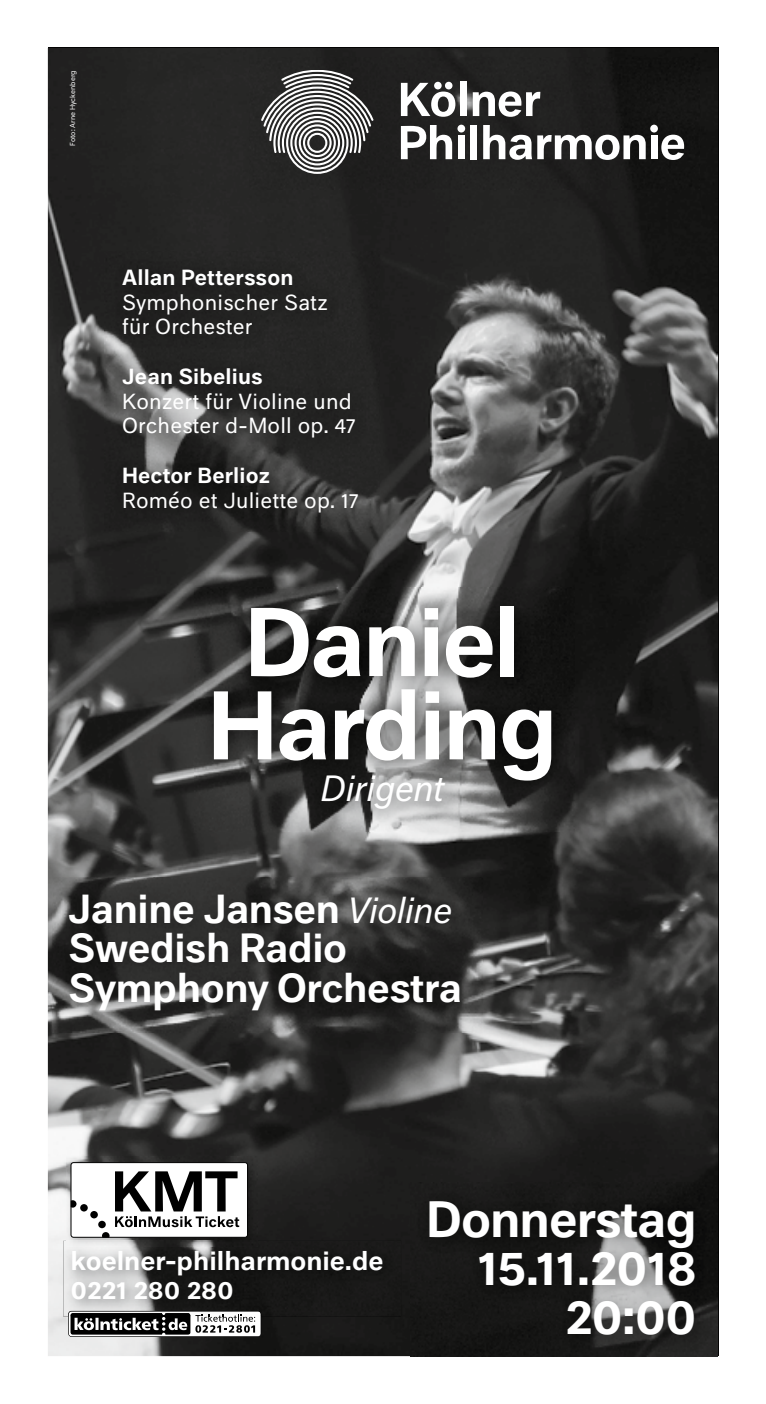
<style>
.page{position:relative;width:766px;height:1404px;background:#fff}
.page>*{position:absolute;margin:0;border:0;box-sizing:border-box;transform-origin:0 0}
.t1{font:500 90px/83.2px "Neutral BP";letter-spacing:-.03em;color:#fff;text-align:center}
.t2{font:500 47.25px/48.4px "Neutral BP";letter-spacing:-.02em;color:#fff;text-align:right}
.t3{font:500 37.57px/39.1px "Neutral BP";letter-spacing:-.01em;color:#fff}
.t4{font:italic 33.75px "Neutral BP";letter-spacing:-.01em;color:#fff}
.t5{font:500 24.53px/28.3px "Neutral BP";color:#fff}
.t6{font:20.25px/24.8px "Neutral BP";letter-spacing:.01em;color:#fff}
.t7{font:500 20.25px "Neutral BP";letter-spacing:.01em;color:#fff}
.t8{font:6.75px "Neutral BP";letter-spacing:.005em;color:#fff}
.s1{font-weight:400;font-style:italic;font-size:33.75px}
</style>
<div class="page">
<img style="left:48px;top:48px;width:670px;height:1307px">
<img style="left:63px;top:1240px;width:338px;height:76px">
<svg style="left:68px;top:1310px;width:193px;height:26px"></svg>
<img style="left:66px;top:1156px;width:191px;height:90px">
<div style="left:71px;top:1162px;width:176px;height:75px;background:#fff;border-radius:3px"></div>
<div style="left:70px;top:1161px;width:178px;height:76px;border:1px solid #000;border-radius:3px"></div>
<svg style="left:71px;top:1200px;width:5px;height:7px"></svg>
<svg style="left:80px;top:1203px;width:8px;height:8px"></svg>
<svg style="left:90px;top:1210px;width:8px;height:8px"></svg>
<div style="left:98px;top:1220px;width:8px;height:7px;background:#000;border-radius:50%"></div>
<svg style="left:102px;top:1232px;width:7px;height:5px"></svg>
<svg style="left:115px;top:1171px;width:124px;height:55px"></svg>
<img style="left:249px;top:57px;width:450px;height:132px">
<svg style="left:261px;top:70px;width:114px;height:104px"></svg>
<svg style="left:401px;top:83px;width:54px;height:34px"></svg>
<div style="left:460px;top:82px;width:6px;height:34px;background:#fff"></div>
<svg style="left:472px;top:91px;width:68px;height:26px"></svg>
<svg style="left:401px;top:125px;width:51px;height:34px"></svg>
<div style="left:457px;top:125px;width:8px;height:7px;background:#fff;border-radius:50%"></div>
<div style="left:458px;top:135px;width:6px;height:24px;background:#fff"></div>
<div style="left:470px;top:125px;width:7px;height:34px;background:#fff"></div>
<svg style="left:483px;top:125px;width:162px;height:35px"></svg>
<div style="left:650px;top:125px;width:7px;height:7px;background:#fff;border-radius:50%"></div>
<div style="left:650px;top:135px;width:7px;height:24px;background:#fff"></div>
<svg style="left:661px;top:135px;width:22px;height:25px"></svg>
<img style="left:410px;top:1182px;width:306px;height:173px">
<img style="left:195px;top:587px;width:379px;height:244px">
<img style="left:52px;top:877px;width:430px;height:155px">
<img style="left:105px;top:251px;width:274px;height:281px">
<p class="t8" style="left:68px;top:146px;width:77px;rotate:-90deg">Foto: Arne Hyckenberg</p>
<p class="t7" style="left:122px;top:261px;width:173px">Allan Pettersson</p>
<p class="t6" style="left:122px;top:288px;width:207px">Symphonischer Satz für Orchester</p>
<p class="t7" style="left:122px;top:360px;width:142px">Jean Sibelius</p>
<p class="t6" style="left:122px;top:387px;width:235px">Konzert für Violine und<br>Orchester d-Moll op. 47</p>
<p class="t7" style="left:122px;top:459px;width:149px">Hector Berlioz</p>
<p class="t6" style="left:122px;top:486px;width:238px">Roméo et Juliette op. 17</p>
<h1 class="t1" style="left:207px;top:593px;width:352px">Daniel<br>Harding</h1>
<h3 class="t4" style="left:320px;top:761px;width:126px">Dirigent</h3>
<h3 class="t3" style="left:68px;top:886px;width:395px">Janine Jansen <span class="s1">Violine<br></span>Swedish Radio<br>Symphony Orchestra</h3>
<p class="t5" style="left:70px;top:1244px;width:314px">koelner-philharmonie.de<br>0221 280 280</p>
<h2 class="t2" style="left:426px;top:1190px;width:272px">Donnerstag<br>15.11.2018<br>20:00</h2>
</div>
